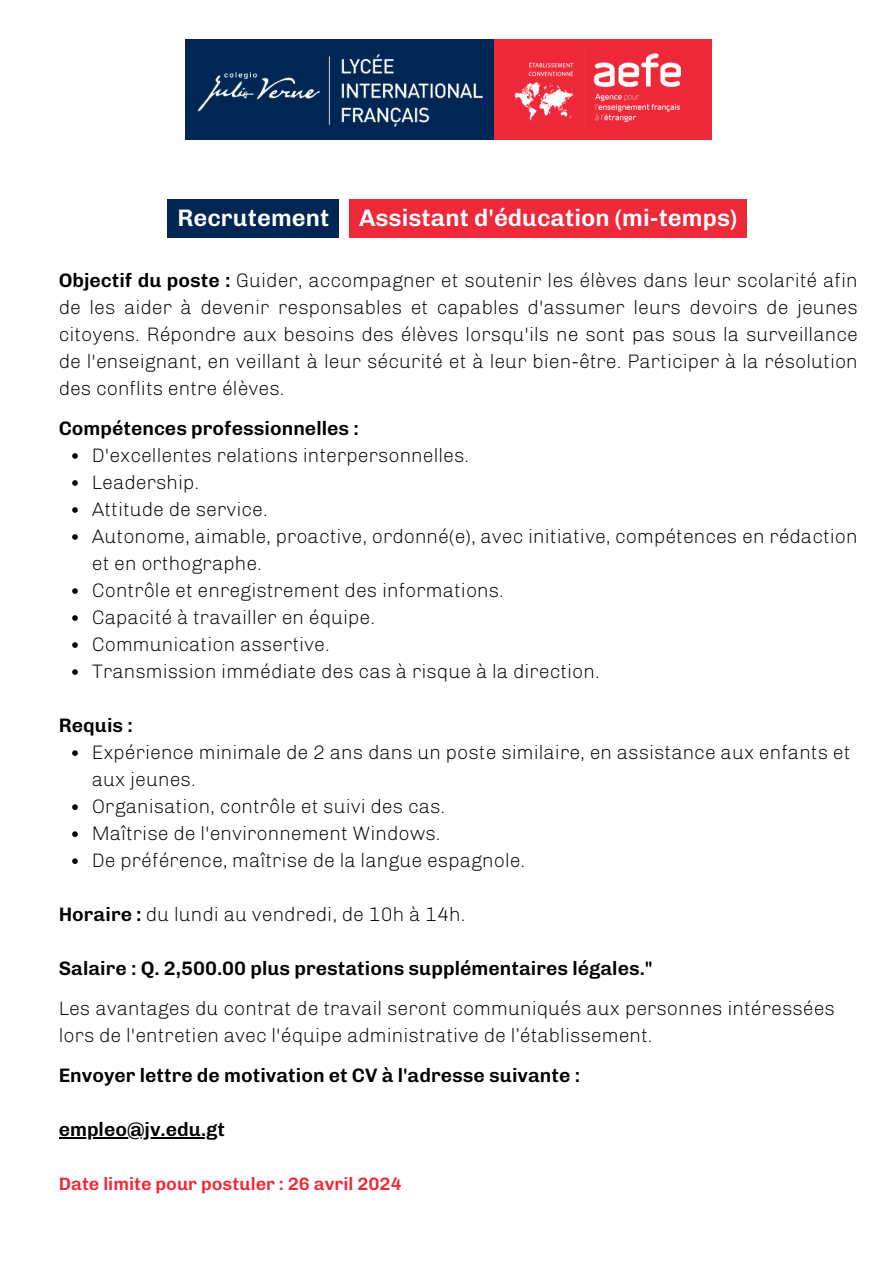
<style>
.page{position:relative;width:894px;height:1264px;background:#fff}
.page>*{position:absolute;margin:0;border:0;box-sizing:border-box;transform-origin:0 0}
.t1{font:600 24px "Chivo";color:#fff}
.t2{font:100 19.5px/27px "Chivo";color:#000}
.t3{font:600 19.5px "Chivo";color:#000}
.t4{font:600 18px "Chivo";color:#ed2939}
.s1{font-weight:600}
</style>
<div class="page">
<div style="left:168px;top:199px;width:171px;height:38px;background:#002654"></div>
<div style="left:185px;top:39px;width:309px;height:100px;background:#002654"></div>
<img style="left:333px;top:54px;width:161px;height:86px">
<img style="left:197px;top:72px;width:123px;height:40px">
<img style="left:328px;top:54px;width:11px;height:81px">
<div style="left:494px;top:39px;width:217px;height:100px;background:#ed2939"></div>
<img style="left:514px;top:53px;width:166px;height:69px">
<div style="left:349px;top:199px;width:397px;height:38px;background:#ed293a"></div>
<svg style="left:72px;top:453px;width:6px;height:6px"></svg>
<svg style="left:72px;top:480px;width:6px;height:6px"></svg>
<svg style="left:72px;top:507px;width:6px;height:6px"></svg>
<svg style="left:72px;top:534px;width:6px;height:6px"></svg>
<svg style="left:72px;top:588px;width:6px;height:6px"></svg>
<svg style="left:72px;top:615px;width:6px;height:6px"></svg>
<svg style="left:72px;top:642px;width:6px;height:6px"></svg>
<svg style="left:72px;top:669px;width:6px;height:6px"></svg>
<svg style="left:72px;top:750px;width:6px;height:6px"></svg>
<svg style="left:72px;top:804px;width:6px;height:6px"></svg>
<svg style="left:72px;top:831px;width:6px;height:6px"></svg>
<svg style="left:72px;top:858px;width:6px;height:6px"></svg>
<hr style="left:59px;top:1137px;width:158px;height:1px;background:#000">
<p class="t1" style="left:177px;top:203px;width:153px">Recrutement</p>
<p class="t1" style="left:359px;top:203px;width:380px">Assistant d'éducation (mi-temps)</p>
<p class="t2" style="left:59px;top:266px;width:800px;text-align:justify"><span class="s1">Objectif du poste :</span> Guider, accompagner et soutenir les élèves dans leur scolarité afin de les aider à devenir responsables et capables d'assumer leurs devoirs de jeunes citoyens. Répondre aux besoins des élèves lorsqu'ils ne sont pas sous la surveillance de l'enseignant, en veillant à leur sécurité et à leur bien-être. Participer à la résolution des conflits entre élèves.</p>
<p class="t3" style="left:59px;top:417px;width:301px">Compétences professionnelles :</p>
<p class="t2" style="left:92px;top:442px;width:378px">D'excellentes relations interpersonnelles.</p>
<h1 class="t2" style="left:92px;top:469px;width:109px">Leadership.</h1>
<h1 class="t2" style="left:92px;top:496px;width:177px">Attitude de service.</h1>
<p class="t2" style="left:92px;top:523px;width:767px">Autonome, aimable, proactive, ordonné(e), avec initiative, compétences en rédaction et en orthographe.</p>
<h2 class="t2" style="left:92px;top:577px;width:413px">Contrôle et enregistrement des informations.</h2>
<p class="t2" style="left:92px;top:604px;width:285px">Capacité à travailler en équipe.</p>
<p class="t2" style="left:92px;top:631px;width:239px">Communication assertive.</p>
<p class="t2" style="left:92px;top:658px;width:509px">Transmission immédiate des cas à risque à la direction.</p>
<p class="t3" style="left:59px;top:714px;width:76px">Requis :</p>
<p class="t2" style="left:92px;top:739px;width:760px">Expérience minimale de 2 ans dans un poste similaire, en assistance aux enfants et aux jeunes.</p>
<p class="t2" style="left:92px;top:793px;width:355px">Organisation, contrôle et suivi des cas.</p>
<p class="t2" style="left:92px;top:820px;width:350px">Maîtrise de l'environnement Windows.</p>
<p class="t2" style="left:92px;top:847px;width:435px">De préférence, maîtrise de la langue espagnole.</p>
<h2 class="t2" style="left:59px;top:901px;width:408px"><span class="s1">Horaire :</span> du lundi au vendredi, de 10h à 14h.</h2>
<p class="t3" style="left:59px;top:957px;width:595px">Salaire : Q. 2,500.00 plus prestations supplémentaires légales."</p>
<p class="t2" style="left:59px;top:995px;width:777px">Les avantages du contrat de travail seront communiqués aux personnes intéressées lors de l'entretien avec l'équipe administrative de l’établissement.</p>
<p class="t3" style="left:59px;top:1064px;width:523px">Envoyer lettre de motivation et CV à l'adresse suivante :</p>
<p class="t3" style="left:59px;top:1118px;width:168px">empleo@jv.edu.gt</p>
<h2 class="t4" style="left:59px;top:1173px;width:344px">Date limite pour postuler : 26 avril 2024</h2>
</div>
